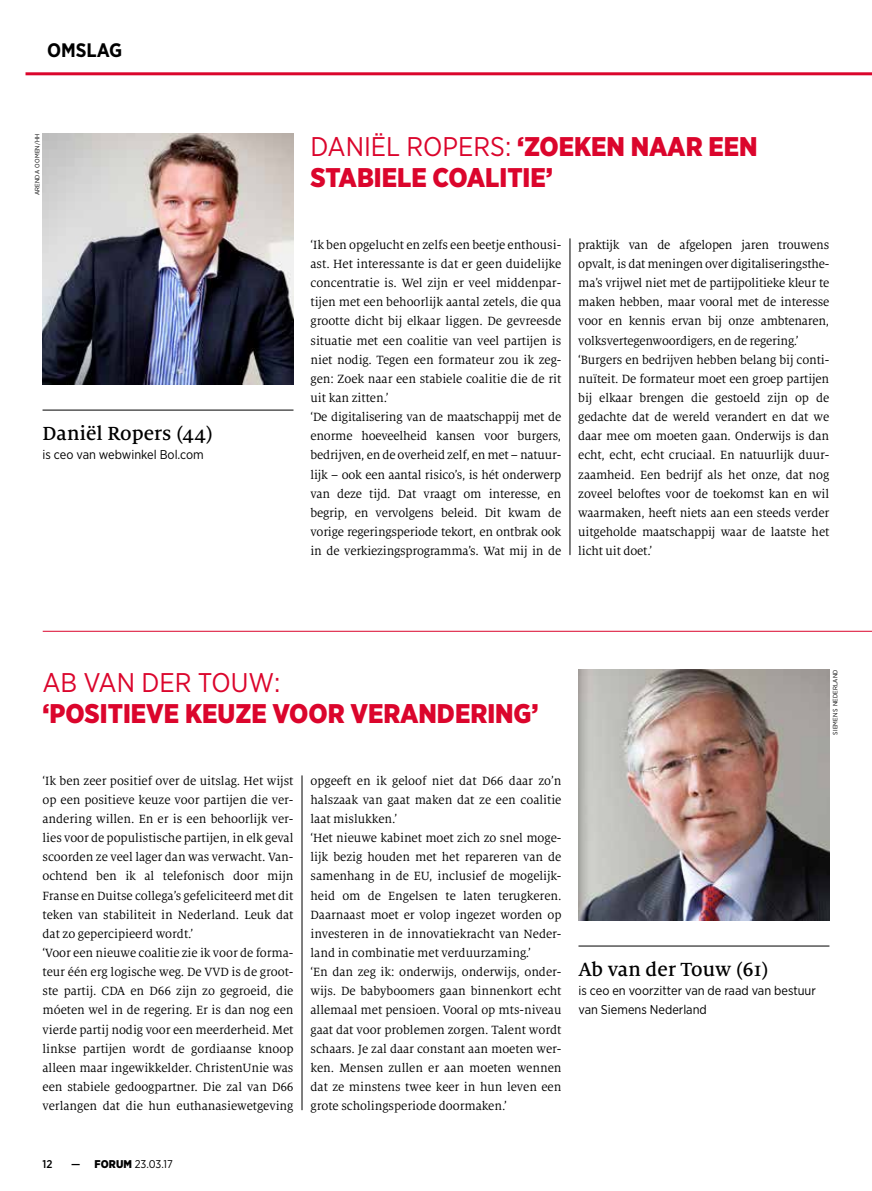
<style>
.page{position:relative;width:872px;height:1191px;background:#fff}
.page>*{position:absolute;margin:0;border:0;box-sizing:border-box;transform-origin:0 0}
.t1{font:900 27px/31.5px "Gotham Narrow";color:#db052c}
.t2{font:27px "Gotham Narrow";color:#db052c}
.t3{font:500 21px "Milo Serif Pro";color:#000}
.t4{font:700 19.5px "Gotham Narrow";color:#000}
.t5{font:13.2px/19.2px "Milo Serif Pro";letter-spacing:-.005em;color:#000}
.t6{font:12.75px/19.2px "Gotham Narrow";color:#000}
.t7{font:11.25px "Gotham Narrow";color:#000}
.t8{font:500 11.25px "Gotham Narrow";color:#000}
.t9{font:6.3px "Gotham Narrow";letter-spacing:.03em;color:#000}
.s1{font-size:6px}
.s2{font-weight:400}
.s3{font-weight:500}
.s4{font-weight:900}
</style>
<div class="page">
<hr style="left:26px;top:72px;width:846px;height:3px;background:#db052c">
<hr style="left:302px;top:775px;width:1px;height:335px;background:#000">
<img style="left:578px;top:669px;width:251px;height:251px">
<hr style="left:43px;top:631px;width:829px;height:1px;background:#db052c">
<hr style="left:569px;top:238px;width:1px;height:317px;background:#000">
<img style="left:42px;top:134px;width:251px;height:251px">
<hr style="left:578px;top:945px;width:251px;height:1px;background:#000">
<hr style="left:43px;top:410px;width:250px;height:1px;background:#000">
<h3 class="t4" style="left:47px;top:38px;width:77px">OMSLAG</h3>
<p class="t9" style="left:33px;top:195px;width:63px;rotate:-90deg">arenda oomen<span class="s1">/</span>hh</p>
<h2 class="t3" style="left:43px;top:421px;width:172px">Daniël Ropers (44)</h2>
<p class="t6" style="left:43px;top:445px;width:163px">is ceo van webwinkel Bol.com</p>
<h1 class="t1" style="left:310px;top:130px;width:448px"><span class="s2">DANIËL ROPERS:</span> ‘ZOEKEN NAAR EEN<br>STABIELE COALITIE’</h1>
<p class="t5" style="left:310px;top:235px;width:252px">‘Ik ben opgelucht en zelfs een beetje enthousi&shy;ast. Het interessante is dat er geen duidelijke concentratie is. Wel zijn er veel middenpar&shy;tijen met een behoorlijk aantal zetels, die qua grootte dicht bij elkaar liggen. De gevreesde situatie met een coalitie van veel partijen is niet nodig. Tegen een formateur zou ik zeg&shy;gen: Zoek naar een stabiele coalitie die de rit uit kan zitten.’<br>‘De digitalisering van de maatschappij met de enorme hoeveelheid kansen voor burgers, bedrijven, en de overheid zelf, en met – natuur&shy;lijk – ook een aantal risico’s, is hét onderwerp van deze tijd. Dat vraagt om interesse, en begrip, en vervolgens beleid. Dit kwam de vorige regeringsperiode tekort, en ontbrak ook in de verkiezingsprogramma’s. Wat mij in de</p>
<p class="t5" style="left:578px;top:235px;width:252px">praktijk van de afgelopen jaren trouwens opvalt, is dat meningen over digitaliseringsthe&shy;ma’s vrijwel niet met de partijpolitieke kleur te maken hebben, maar vooral met de interesse voor en kennis ervan bij onze ambtenaren, volksvertegenwoordigers, en de regering.’ ‘Burgers en bedrijven hebben belang bij conti&shy;nuïteit. De formateur moet een groep partijen bij elkaar brengen die gestoeld zijn op de gedachte dat de wereld verandert en dat we daar mee om moeten gaan. Onderwijs is dan echt, echt, echt cruciaal. En natuurlijk duur&shy;zaamheid. Een bedrijf als het onze, dat nog zoveel beloftes voor de toekomst kan en wil waarmaken, heeft niets aan een steeds verder uitgeholde maatschappij waar de laatste het licht uit doet.’</p>
<h1 class="t2" style="left:42px;top:665px;width:239px">AB VAN DER TOUW:</h1>
<h1 class="t1" style="left:42px;top:697px;width:498px">‘POSITIEVE KEUZE VOOR VERANDERING’</h1>
<p class="t5" style="left:43px;top:771px;width:252px">‘Ik ben zeer positief over de uitslag. Het wijst op een positieve keuze voor partijen die ver&shy;andering willen. En er is een behoorlijk ver&shy;lies voor de populistische partijen, in elk geval scoorden ze veel lager dan was verwacht. Van&shy;ochtend ben ik al telefonisch door mijn Franse en Duitse collega’s gefeliciteerd met dit teken van stabiliteit in Nederland. Leuk dat dat zo gepercipieerd wordt.’<br>‘Voor een nieuwe coalitie zie ik voor de forma&shy;teur één erg logische weg. De VVD is de groot&shy;ste partij. CDA en D66 zijn zo gegroeid, die móeten wel in de regering. Er is dan nog een vierde partij nodig voor een meerderheid. Met linkse partijen wordt de gordiaanse knoop alleen maar ingewikkelder. ChristenUnie was een stabiele gedoogpartner. Die zal van D66 verlangen dat die hun euthanasiewetgeving</p>
<p class="t5" style="left:310px;top:771px;width:252px">opgeeft en ik geloof niet dat D66 daar zo’n halszaak van gaat maken dat ze een coalitie laat mislukken.’<br>‘Het nieuwe kabinet moet zich zo snel moge&shy;lijk bezig houden met het repareren van de samenhang in de EU, inclusief de mogelijk&shy;heid om de Engelsen te laten terugkeren.<br>Daarnaast moet er volop ingezet worden op investeren in de innovatiekracht van Neder&shy;land in combinatie met verduurzaming.’<br>‘En dan zeg ik: onderwijs, onderwijs, onder&shy;wijs. De babyboomers gaan binnenkort echt allemaal met pensioen. Vooral op mts-niveau gaat dat voor problemen zorgen. Talent wordt schaars. Je zal daar constant aan moeten wer&shy;ken. Mensen zullen er aan moeten wennen dat ze minstens twee keer in hun leven een grote scholingsperiode doormaken.’</p>
<h2 class="t3" style="left:578px;top:957px;width:192px">Ab van der Touw (61)</h2>
<p class="t6" style="left:578px;top:981px;width:239px">is ceo en voorzitter van de raad van bestuur van Siemens Nederland</p>
<p class="t9" style="left:831px;top:734px;width:67px;rotate:-90deg">siemens nederland</p>
<p class="t8" style="left:43px;top:1156px;width:11px">12</p>
<p class="t7" style="left:71px;top:1156px;width:103px"><span class="s3">—</span> <span class="s4">FORUM</span> 23.03.17</p>
</div>
